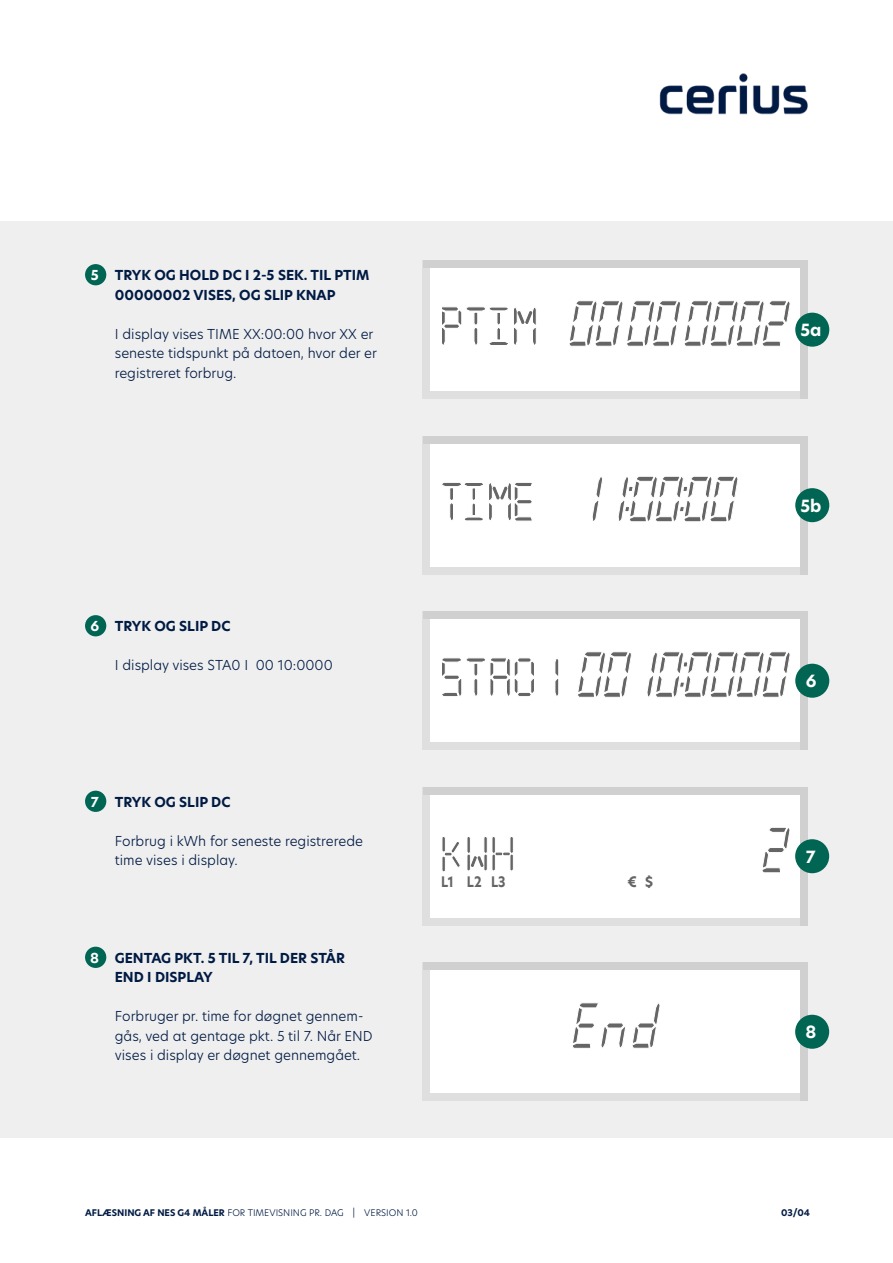
<style>
.page{position:relative;width:893px;height:1263px;background:#fff}
.page>*{position:absolute;margin:0;border:0;box-sizing:border-box;transform-origin:0 0}
.Boks_Brød{font:italic 69.45px "Digital 7 Mono";color:#656565;scale:.8 1}
.Boks_Brød-2{font:59.25px "Digital 7 Mono";color:#656565;scale:.9 1}
.Boks_Brød-3{font:700 16.5px "Hero New";color:#fff}
.FIGUR_RUBRIK{font:700 14.25px "Hero New";color:#656565;scale:.87 1}
.FIGUR_RUBRIK-2{font:700 14.25px "Hero New";color:#656565}
.BRØD{font:300 13.5px/19.5px "Hero New";color:#001a43}
.ML{font:700 13.5px/19.5px "Hero New";color:#001a43}
.Boks_Brød-4{font:700 13.5px "Hero New";color:#fff}
.t1{font:300 9px "Hero New";color:#001a43}
.t2{font:700 9px "Hero New";color:#001a43}
.s1{font-weight:700}
</style>
<div class="page">
<div style="left:0;top:222px;width:893px;height:916px;background:#efefef"></div>
<img style="left:659px;top:73px;width:149px;height:41px">
<div style="left:85px;top:264px;width:21px;height:21px;background:#006552;border-radius:50%"></div>
<div style="left:85px;top:615px;width:21px;height:21px;background:#006552;border-radius:50%"></div>
<div style="left:85px;top:791px;width:21px;height:21px;background:#006552;border-radius:50%"></div>
<div style="left:85px;top:947px;width:21px;height:21px;background:#006552;border-radius:50%"></div>
<div style="left:430px;top:615px;width:377px;height:131px;background:#fff"></div>
<div style="left:430px;top:743px;width:377px;height:7px;background:#dfdfdf"></div>
<div style="left:800px;top:617px;width:8px;height:133px;background:#d0d0d0"></div>
<div style="left:423px;top:612px;width:7px;height:138px;background:#dfdfdf"></div>
<div style="left:423px;top:612px;width:385px;height:7px;background:#d0d0d0"></div>
<div style="left:795px;top:664px;width:34px;height:34px;background:#006552;border-radius:50%"></div>
<div style="left:430px;top:264px;width:377px;height:131px;background:#fff"></div>
<div style="left:430px;top:440px;width:377px;height:131px;background:#fff"></div>
<div style="left:430px;top:392px;width:377px;height:7px;background:#dfdfdf"></div>
<div style="left:430px;top:567px;width:377px;height:7px;background:#dfdfdf"></div>
<div style="left:800px;top:266px;width:8px;height:133px;background:#d0d0d0"></div>
<div style="left:800px;top:442px;width:8px;height:132px;background:#d0d0d0"></div>
<div style="left:423px;top:261px;width:7px;height:138px;background:#dfdfdf"></div>
<div style="left:423px;top:436px;width:7px;height:138px;background:#dfdfdf"></div>
<div style="left:423px;top:261px;width:385px;height:7px;background:#d0d0d0"></div>
<div style="left:423px;top:436px;width:385px;height:7px;background:#d0d0d0"></div>
<div style="left:795px;top:313px;width:34px;height:34px;background:#006552;border-radius:50%"></div>
<div style="left:795px;top:488px;width:34px;height:34px;background:#006552;border-radius:50%"></div>
<svg style="left:489px;top:307px;width:47px;height:38px"></svg>
<svg style="left:464px;top:483px;width:47px;height:38px"></svg>
<div style="left:430px;top:791px;width:377px;height:131px;background:#fff"></div>
<div style="left:430px;top:918px;width:377px;height:7px;background:#dfdfdf"></div>
<div style="left:800px;top:793px;width:7px;height:132px;background:#d0d0d0"></div>
<div style="left:423px;top:787px;width:7px;height:138px;background:#dfdfdf"></div>
<div style="left:423px;top:787px;width:384px;height:7px;background:#d0d0d0"></div>
<div style="left:430px;top:966px;width:377px;height:131px;background:#fff"></div>
<div style="left:430px;top:1094px;width:377px;height:7px;background:#dfdfdf"></div>
<div style="left:800px;top:968px;width:7px;height:133px;background:#d0d0d0"></div>
<div style="left:423px;top:963px;width:7px;height:138px;background:#dfdfdf"></div>
<div style="left:423px;top:963px;width:384px;height:7px;background:#d0d0d0"></div>
<div style="left:795px;top:839px;width:34px;height:34px;background:#006552;border-radius:50%"></div>
<div style="left:795px;top:1015px;width:34px;height:34px;background:#006552;border-radius:50%"></div>
<svg style="left:442px;top:837px;width:71px;height:35px"></svg>
<svg style="left:601px;top:1003px;width:59px;height:45px"></svg>
<p class="Boks_Brød-4" style="left:91px;top:266px;width:10px">5</p>
<p class="ML" style="left:115px;top:265px;width:256px">TRYK OG HOLD DC I 2-5 SEK. TIL PTIM<br>00000002 VISES, OG SLIP KNAP</p>
<p class="BRØD" style="left:115px;top:324px;width:264px">I display vises TIME XX:00:00 hvor XX er seneste tidspunkt på datoen, hvor der er registreret forbrug.</p>
<p class="Boks_Brød-4" style="left:90px;top:617px;width:10px">6</p>
<p class="ML" style="left:115px;top:616px;width:117px">TRYK OG SLIP DC</p>
<p class="BRØD" style="left:115px;top:655px;width:219px">I display vises STA0 I 00 10:0000</p>
<p class="Boks_Brød-4" style="left:91px;top:792px;width:10px">7</p>
<p class="ML" style="left:115px;top:792px;width:117px">TRYK OG SLIP DC</p>
<p class="BRØD" style="left:115px;top:831px;width:250px">Forbrug i kWh for seneste registrerede time vises i display.</p>
<p class="Boks_Brød-4" style="left:90px;top:948px;width:10px">8</p>
<p class="ML" style="left:115px;top:948px;width:232px">GENTAG PKT. 5 TIL 7, TIL DER STÅR<br>END I DISPLAY</p>
<p class="BRØD" style="left:115px;top:1006px;width:259px">Forbruger pr. time for døgnet gennem&shy;gås, ved at gentage pkt. 5 til 7. Når END vises i display er døgnet gennemgået.</p>
<p class="Boks_Brød-2" style="left:439px;top:300px;width:55px">PT</p>
<p class="Boks_Brød" style="left:568px;top:293px;width:282px">00000002</p>
<p class="Boks_Brød-3" style="left:800px;top:319px;width:23px">5a</p>
<p class="Boks_Brød-2" style="left:439px;top:476px;width:109px">T E</p>
<p class="Boks_Brød" style="left:574px;top:469px;width:210px">1 1:00:00</p>
<p class="Boks_Brød-3" style="left:800px;top:494px;width:23px">5b</p>
<p class="Boks_Brød-2" style="left:439px;top:651px;width:136px">STAO1</p>
<p class="Boks_Brød" style="left:576px;top:644px;width:272px">0010:0000</p>
<p class="Boks_Brød-3" style="left:806px;top:670px;width:12px">6</p>
<p class="FIGUR_RUBRIK" style="left:441px;top:872px;width:76px">L1 L2 L3</p>
<p class="FIGUR_RUBRIK-2" style="left:627px;top:872px;width:29px">€ $</p>
<p class="Boks_Brød" style="left:571px;top:995px;width:41px">E</p>
<p class="Boks_Brød" style="left:761px;top:820px;width:41px">2</p>
<p class="Boks_Brød-3" style="left:806px;top:845px;width:11px">7</p>
<p class="Boks_Brød-3" style="left:805px;top:1021px;width:12px">8</p>
<p class="t1" style="left:85px;top:1207px;width:334px"><span class="s1">AFLÆSNING AF NES G4 MÅLER</span> FOR TIMEVISNING PR. DAG | VERSION 1.0</p>
<p class="t2" style="left:781px;top:1207px;width:31px">03/04</p>
</div>
